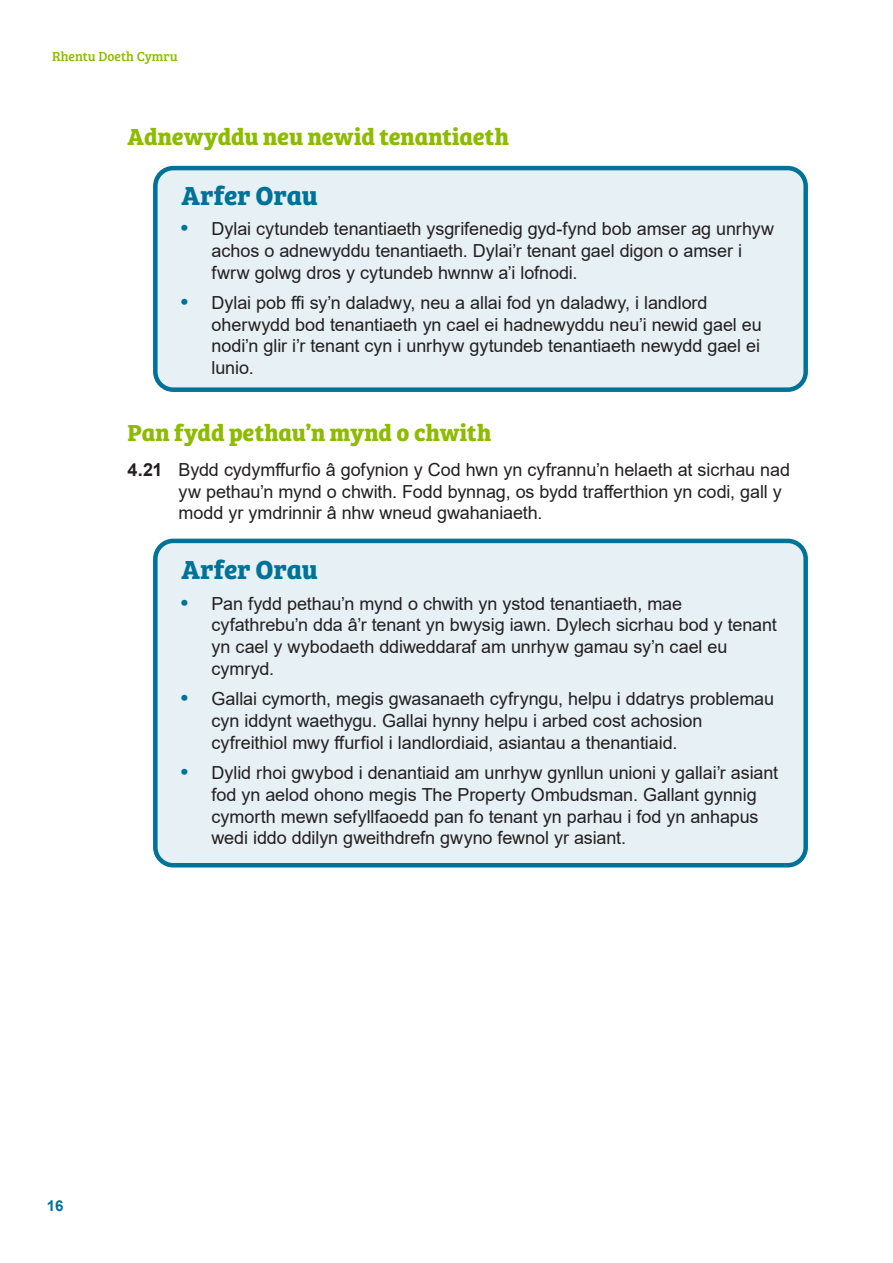
<style>
.page{position:relative;width:893px;height:1263px;background:#fff}
.page>*{position:absolute;margin:0;border:0;box-sizing:border-box;transform-origin:0 0}
.Best_Practice_heading{font:700 27px "Bree Serif";color:#007297}
.Sub_heading{font:700 24px "Bree Serif";color:#8dbb00}
.Best_practice_box_text{font:18px/21.8px "Arial";letter-spacing:-.005em;color:#231f20}
.Body_text{font:18px/21.8px "Arial";letter-spacing:-.005em;color:#231f20}
.t1{font:700 15px "Arial";color:#007297}
.t2{font:13.5px "Bree Serif";color:#8dbb00}
.s1{font-weight:700;font-size:21px;color:#007297}
.s2{font-weight:700}
</style>
<div class="page">
<div style="left:155px;top:541px;width:651px;height:324px;background:#e6f0f5;border-radius:18px"></div>
<div style="left:153px;top:539px;width:655px;height:328px;border:4px solid #007297;border-radius:18px"></div>
<div style="left:155px;top:168px;width:651px;height:222px;background:#e6f0f5;border-radius:18px"></div>
<div style="left:153px;top:166px;width:655px;height:226px;border:4px solid #007297;border-radius:18px"></div>
<p class="t2" style="left:52px;top:46px;width:127px">Rhentu Doeth Cymru</p>
<h1 class="Sub_heading" style="left:128px;top:118px;width:383px">Adnewyddu neu newid tenantiaeth</h1>
<h2 class="Best_Practice_heading" style="left:182px;top:174px;width:138px">Arfer Orau</h2>
<p class="Best_practice_box_text" style="left:212px;top:218px;width:564px;text-indent:-31px"><span class="s1">•</span> Dylai cytundeb tenantiaeth ysgrifenedig gyd-fynd bob amser ag unrhyw achos o adnewyddu tenantiaeth. Dylai’r tenant gael digon o amser i fwrw golwg dros y cytundeb hwnnw a’i lofnodi.</p>
<p class="Best_practice_box_text" style="left:212px;top:292px;width:552px;text-indent:-31px"><span class="s1">•</span> Dylai pob ffi sy’n daladwy, neu a allai fod yn daladwy, i landlord oherwydd bod tenantiaeth yn cael ei hadnewyddu neu’i newid gael eu nodi’n glir i’r tenant cyn i unrhyw gytundeb tenantiaeth newydd gael ei lunio.</p>
<h1 class="Sub_heading" style="left:128px;top:414px;width:365px">Pan fydd pethau’n mynd o chwith</h1>
<p class="Body_text" style="left:179px;top:459px;width:613px;text-indent:-51px"><span class="s2">4.21</span> Bydd cydymffurfio â gofynion y Cod hwn yn cyfrannu’n helaeth at sicrhau nad yw pethau’n mynd o chwith. Fodd bynnag, os bydd trafferthion yn codi, gall y modd yr ymdrinnir â nhw wneud gwahaniaeth.</p>
<h2 class="Best_Practice_heading" style="left:182px;top:549px;width:138px">Arfer Orau</h2>
<p class="Best_practice_box_text" style="left:212px;top:592px;width:567px;text-indent:-31px"><span class="s1">•</span> Pan fydd pethau’n mynd o chwith yn ystod tenantiaeth, mae cyfathrebu’n dda â’r tenant yn bwysig iawn. Dylech sicrhau bod y tenant yn cael y wybodaeth ddiweddaraf am unrhyw gamau sy’n cael eu cymryd.</p>
<p class="Best_practice_box_text" style="left:212px;top:688px;width:564px;text-indent:-31px"><span class="s1">•</span> Gallai cymorth, megis gwasanaeth cyfryngu, helpu i ddatrys problemau cyn iddynt waethygu. Gallai hynny helpu i arbed cost achosion cyfreithiol mwy ffurfiol i landlordiaid, asiantau a thenantiaid.</p>
<p class="Best_practice_box_text" style="left:212px;top:762px;width:568px;text-indent:-31px"><span class="s1">•</span> Dylid rhoi gwybod i denantiaid am unrhyw gynllun unioni y gallai’r asiant fod yn aelod ohono megis The Property Ombudsman. Gallant gynnig cymorth mewn sefyllfaoedd pan fo tenant yn parhau i fod yn anhapus wedi iddo ddilyn gweithdrefn gwyno fewnol yr asiant.</p>
<p class="t1" style="left:47px;top:1195px;width:18px">16</p>
</div>
